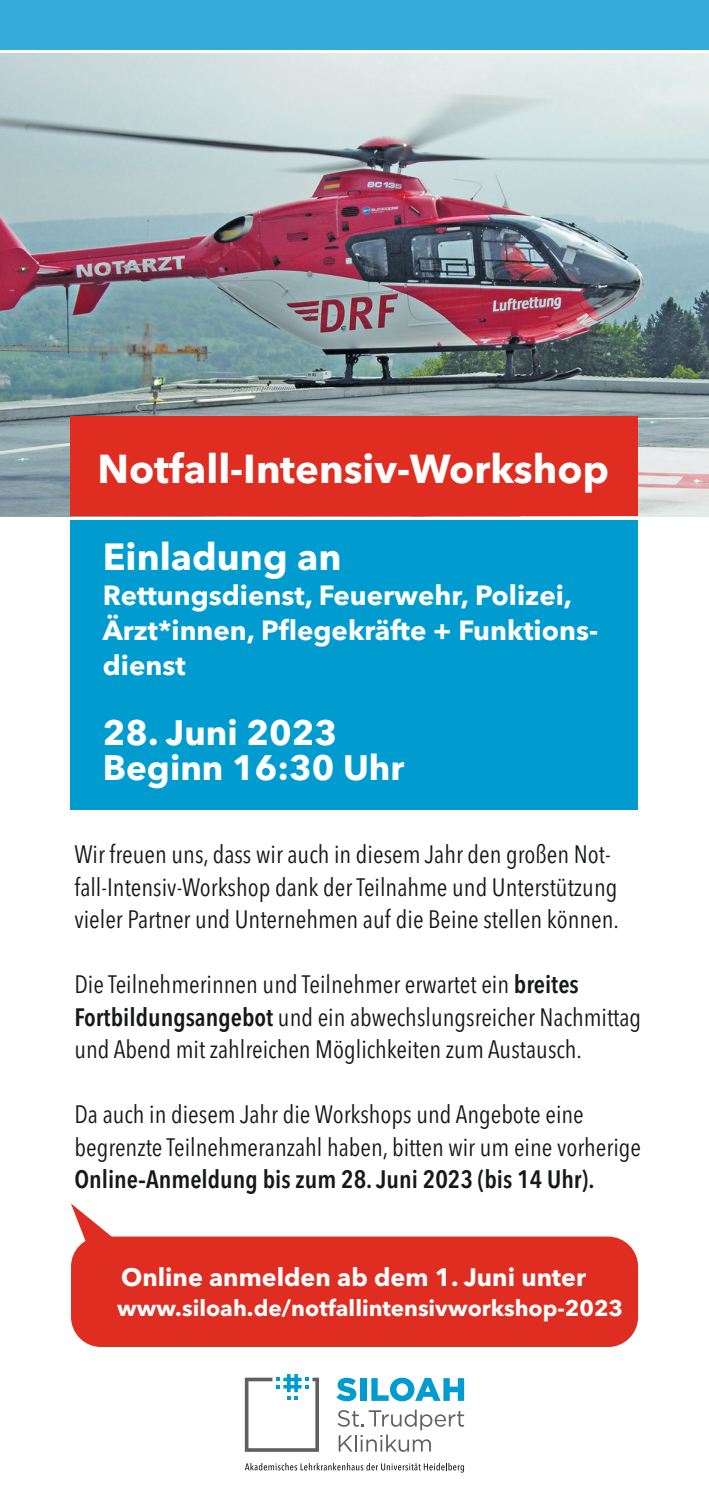
<style>
.page{position:relative;width:709px;height:1503px;background:#fff}
.page>*{position:absolute;margin:0;border:0;box-sizing:border-box;transform-origin:0 0}
.t1{font:700 40px "Avenir Next LT Pro";color:#fff}
.t2{font:700 37.5px "Avenir Next LT Pro";color:#fff}
.t3{font:700 35px/35px "Avenir Next LT Pro";color:#fff}
.t4{font:700 27.5px/35px "Avenir Next LT Pro";color:#fff}
.t5{font:condensed 25px/32.5px "Avenir Next LT Pro";color:#171818}
.t6{font:700 25px "Avenir Next LT Pro";color:#fff}
.t7{font:700 22.5px "Avenir Next LT Pro";color:#fff}
.s1{font-weight:600}
.s2{font-weight:600;font-stretch:normal}
</style>
<div class="page">
<img style="left:0;top:53px;width:709px;height:463px">
<div style="left:0;top:0;width:709px;height:50px;background:#34abd8"></div>
<div style="left:71px;top:520px;width:567px;height:289px;background:#009cd0"></div>
<div style="left:71px;top:417px;width:567px;height:99px;background:#df2d21"></div>
<div style="left:71px;top:1236px;width:567px;height:110px;background:#df2d21;border-radius:30px"></div>
<svg style="left:71px;top:1203px;width:53px;height:43px"></svg>
<svg style="left:336px;top:1377px;width:20px;height:24px"></svg>
<div style="left:360px;top:1378px;width:6px;height:22px;background:#009cd0"></div>
<svg style="left:371px;top:1377px;width:93px;height:24px"></svg>
<svg style="left:337px;top:1409px;width:127px;height:42px"></svg>
<svg style="left:245px;top:1374px;width:74px;height:77px"></svg>
<svg style="left:245px;top:1463px;width:219px;height:9px"></svg>
<h1 class="t1" style="left:97px;top:444px;width:513px">Notfall-Intensiv-Workshop</h1>
<h2 class="t2" style="left:103px;top:534px;width:240px">Einladung an</h2>
<p class="t4" style="left:103px;top:577px;width:497px">Rettungsdienst, Feuerwehr, Polizei,<br>Ärzt*innen, Pflegekräfte + Funktions&shy;dienst</p>
<h3 class="t3" style="left:103px;top:715px;width:303px">28. Juni 2023<br>Beginn 16:30 Uhr</h3>
<p class="t5" style="left:74px;top:838px;width:546px">Wir freuen uns, dass wir auch in diesem Jahr den großen Not&shy;fall-Intensiv-Workshop dank der Teilnahme und Unterstützung vieler Partner und Unternehmen auf die Beine stellen können.</p>
<p class="t5" style="left:74px;top:968px;width:568px">Die Teilnehmerinnen und Teilnehmer erwartet ein <span class="s1">breites<br>Fortbildungsangebot</span> und ein abwechslungsreicher Nachmittag und Abend mit zahlreichen Möglichkeiten zum Austausch.</p>
<p class="t5" style="left:74px;top:1098px;width:568px">Da auch in diesem Jahr die Workshops und Angebote eine begrenzte Teilnehmeranzahl haben, bitten wir um eine vorherige<br><span class="s1">Online</span><span class="s2">-</span><span class="s1">Anmeldung bis zum 28. Juni 2023 (bis 14 Uhr).</span></p>
<p class="t6" style="left:121px;top:1261px;width:466px">Online anmelden ab dem 1. Juni unter</p>
<p class="t7" style="left:117px;top:1293px;width:507px">www.siloah.de/notfallintensivworkshop-2023</p>
</div>
